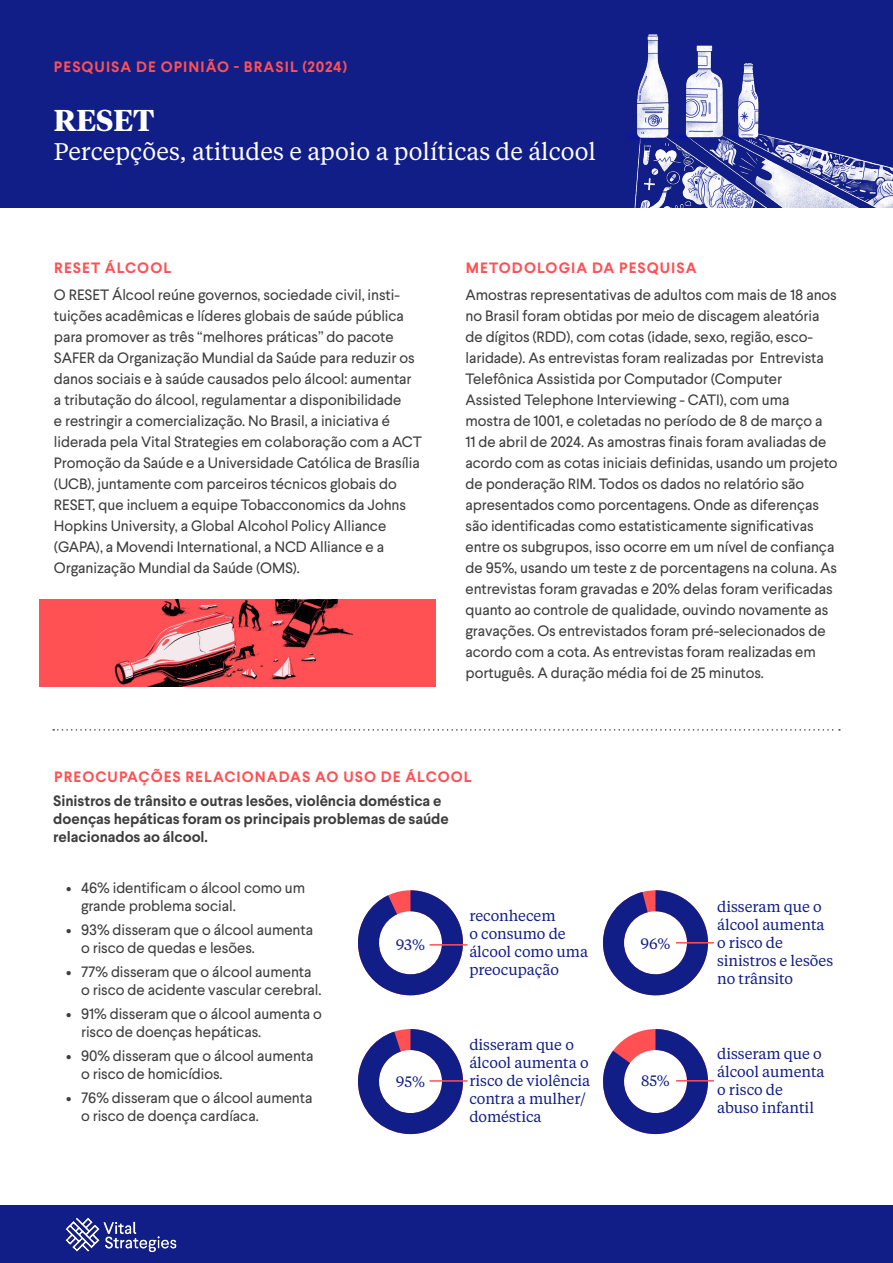
<style>
.page{position:relative;width:893px;height:1263px;background:#fff}
.page>*{position:absolute;margin:0;border:0;box-sizing:border-box;transform-origin:0 0}
.t1{font:700 30px "Tiempos Headline";color:#fff}
.t2{font:24px "Tiempos Text";color:#fff}
.t3{font:15px/21px "Larsseit";letter-spacing:-.005em;color:#3e3e3f}
.t4{font:15px/18px "Tiempos Text";letter-spacing:-.005em;color:#121e87}
.t5{font:700 15px/18px "Larsseit";letter-spacing:-.005em;color:#3e3e3f}
.t6{font:700 15px "Larsseit";letter-spacing:.07em;color:#ff5054}
</style>
<div class="page">
<div style="left:0;top:0;width:893px;height:207px;background:#121e87"></div>
<img style="left:626px;top:34px;width:267px;height:173px">
<div style="left:0;top:1206px;width:893px;height:57px;background:#121e87"></div>
<img style="left:65px;top:1217px;width:112px;height:36px">
<div style="left:39px;top:599px;width:396px;height:87px;background:#ff5054"></div>
<img style="left:114px;top:599px;width:239px;height:87px">
<svg style="left:358px;top:890px;width:105px;height:106px"></svg>
<hr style="left:430px;top:944px;width:37px;height:1px;background:#ff5054">
<svg style="left:603px;top:890px;width:105px;height:105px"></svg>
<svg style="left:358px;top:1029px;width:105px;height:105px"></svg>
<svg style="left:603px;top:1029px;width:105px;height:105px"></svg>
<hr style="left:430px;top:1080px;width:37px;height:2px;background:#ff5054">
<hr style="left:676px;top:942px;width:38px;height:1px;background:#ff5054">
<hr style="left:676px;top:1080px;width:38px;height:1px;background:#ff5054">
<svg style="left:53px;top:729px;width:787px;height:2px"></svg>
<p class="t6" style="left:54px;top:57px;width:295px">PESQUISA DE OPINIÃO - BRASIL (2024)</p>
<h1 class="t1" style="left:54px;top:100px;width:102px">RESET</h1>
<h2 class="t2" style="left:54px;top:136px;width:544px">Percepções, atitudes e apoio a políticas de álcool</h2>
<p class="t6" style="left:54px;top:258px;width:119px">RESET ÁLCOOL</p>
<p class="t3" style="left:54px;top:285px;width:369px">O RESET Álcool reúne governos, sociedade civil, insti&shy;tuições acadêmicas e líderes globais de saúde pública para promover as três “melhores práticas” do pacote SAFER da Organização Mundial da Saúde para reduzir os danos sociais e à saúde causados pelo álcool: aumentar a tributação do álcool, regulamentar a disponibilidade<br>e restringir a comercialização. No Brasil, a iniciativa é liderada pela Vital Strategies em colaboração com a ACT Promoção da Saúde e a Universidade Católica de Brasília (UCB), juntamente com parceiros técnicos globais do RESET, que incluem a equipe Tobacconomics da Johns Hopkins University, a Global Alcohol Policy Alliance (GAPA), a Movendi International, a NCD Alliance e a Organização Mundial da Saúde (OMS).</p>
<p class="t6" style="left:466px;top:258px;width:232px">METODOLOGIA DA PESQUISA</p>
<p class="t3" style="left:465px;top:285px;width:374px">Amostras representativas de adultos com mais de 18 anos no Brasil foram obtidas por meio de discagem aleatória de dígitos (RDD), com cotas (idade, sexo, região, esco&shy;laridade). As entrevistas foram realizadas por Entrevista Telefônica Assistida por Computador (Computer Assisted Telephone Interviewing - CATI), com uma mostra de 1001, e coletadas no período de 8 de março a<br>11 de abril de 2024. As amostras finais foram avaliadas de acordo com as cotas iniciais definidas, usando um projeto de ponderação RIM. Todos os dados no relatório são apresentados como porcentagens. Onde as diferenças são identificadas como estatisticamente significativas entre os subgrupos, isso ocorre em um nível de confiança de 95%, usando um teste z de porcentagens na coluna. As entrevistas foram gravadas e 20% delas foram verificadas quanto ao controle de qualidade, ouvindo novamente as gravações. Os entrevistados foram pré-selecionados de acordo com a cota. As entrevistas foram realizadas em português. A duração média foi de 25 minutos.</p>
<p class="t6" style="left:54px;top:767px;width:419px">PREOCUPAÇÕES RELACIONADAS AO USO DE ÁLCOOL</p>
<p class="t5" style="left:53px;top:791px;width:397px">Sinistros de trânsito e outras lesões, violência doméstica e doenças hepáticas foram os principais problemas de saúde relacionados ao álcool.</p>
<p class="t3" style="left:81px;top:878px;width:226px;line-height:18px;text-indent:-15px">• 46% identificam o álcool como um grande problema social.</p>
<p class="t3" style="left:81px;top:920px;width:234px;line-height:18px;text-indent:-15px">• 93% disseram que o álcool aumenta o risco de quedas e lesões.</p>
<p class="t3" style="left:81px;top:962px;width:242px;line-height:18px;text-indent:-15px">• 77% disseram que o álcool aumenta o risco de acidente vascular cerebral.</p>
<p class="t3" style="left:81px;top:1004px;width:242px;line-height:18px;text-indent:-15px">• 91% disseram que o álcool aumenta o risco de doenças hepáticas.</p>
<p class="t3" style="left:81px;top:1046px;width:234px;line-height:18px;text-indent:-15px">• 90% disseram que o álcool aumenta o risco de homicídios.</p>
<p class="t3" style="left:81px;top:1088px;width:233px;line-height:18px;text-indent:-15px">• 76% disseram que o álcool aumenta o risco de doença cardíaca.</p>
<p class="t4" style="left:469px;top:906px;width:120px">reconhecem<br>o consumo de álcool como uma preocupação</p>
<p class="t4" style="left:396px;top:934px;width:31px">93%</p>
<p class="t4" style="left:641px;top:933px;width:31px">96%</p>
<p class="t4" style="left:396px;top:1072px;width:31px">95%</p>
<p class="t4" style="left:469px;top:1035px;width:122px">disseram que o álcool aumenta o risco de violência contra a mulher/ doméstica</p>
<p class="t4" style="left:641px;top:1071px;width:30px">85%</p>
<p class="t4" style="left:717px;top:897px;width:117px">disseram que o álcool aumenta o risco de sinistros e lesões no trânsito</p>
<p class="t4" style="left:717px;top:1044px;width:109px">disseram que o álcool aumenta o risco de abuso infantil</p>
</div>
